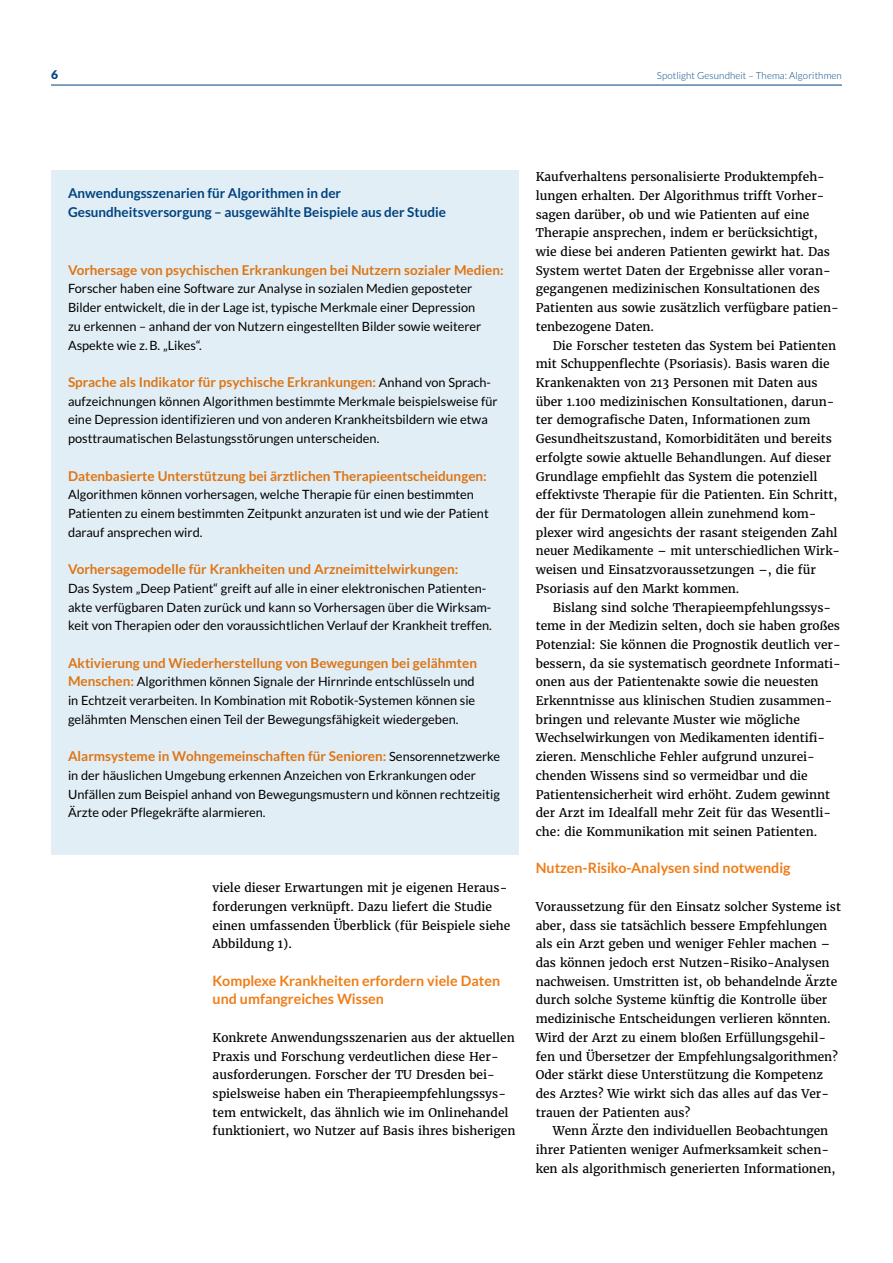
<style>
.page{position:relative;width:893px;height:1263px;background:#fff}
.page>*{position:absolute;margin:0;border:0;box-sizing:border-box;transform-origin:0 0}
.t1{font:700 14.25px/18.8px "Lato";color:#ef7d17}
.t2{font:700 13.5px "Lato";color:#dd7515}
.t3{font:700 13.5px/19.2px "Lato";color:#004380}
.t4{font:12.75px/18.8px "Lato";color:#000}
.t5{font:12px/18.8px "Merriweather";color:#000}
.t6{font:900 12px "Lato";color:#004380}
.t7{font:300 9.75px "Lato";letter-spacing:.01em;color:#004380}
.s1{font-weight:400;font-size:12.75px;color:#000}
.s2{font-weight:700;font-size:13.5px;color:#dd7515}
.s3{color:#fff}
</style>
<div class="page">
<hr style="left:51px;top:85px;width:791px;height:1px;background:#004380">
<div style="left:51px;top:170px;width:468px;height:685px;background:#e2eef5"></div>
<p class="t6" style="left:51px;top:67px;width:8px">6</p>
<p class="t7" style="left:657px;top:70px;width:186px">Spotlight Gesundheit – Thema: Algorithmen</p>
<p class="t3" style="left:68px;top:183px;width:379px">Anwendungsszenarien für Algorithmen in der<br>Gesundheitsversorgung – ausgewählte Beispiele aus der Studie</p>
<p class="t2" style="left:68px;top:262px;width:437px">Vorhersage von psychischen Erkrankungen bei Nutzern sozialer Medien:</p>
<p class="t4" style="left:68px;top:279px;width:415px">Forscher haben eine Software zur Analyse in sozialen Medien geposteter Bilder entwickelt, die in der Lage ist, typische Merkmale einer Depression zu erkennen – anhand der von Nutzern eingestellten Bilder sowie weiterer Aspekte wie z.B. „Likes“.</p>
<p class="t2" style="left:68px;top:374px;width:424px">Sprache als Indikator für psychische Erkrankungen: <span class="s1">Anhand von Sprach-</span></p>
<p class="t4" style="left:68px;top:392px;width:431px">aufzeichnungen können Algorithmen bestimmte Merkmale beispielsweise für eine Depression identifizieren und von anderen Krankheitsbildern wie etwa posttraumatischen Belastungsstörungen unterscheiden.</p>
<p class="t2" style="left:68px;top:468px;width:420px">Datenbasierte Unterstützung bei ärztlichen Therapieentscheidungen:</p>
<p class="t4" style="left:68px;top:485px;width:422px">Algorithmen können vorhersagen, welche Therapie für einen bestimmten<br>Patienten zu einem bestimmten Zeitpunkt anzuraten ist und wie der Patient darauf ansprechen wird.</p>
<p class="t2" style="left:68px;top:561px;width:392px">Vorhersagemodelle für Krankheiten und Arzneimittelwirkungen:</p>
<p class="t4" style="left:68px;top:579px;width:425px">Das System „Deep Patient“ greift auf alle in einer elektronischen Patienten&shy;akte verfügbaren Daten zurück und kann so Vorhersagen über die Wirksam&shy;keit von Therapien oder den voraussichtlichen Verlauf der Krankheit treffen.</p>
<p class="t2" style="left:68px;top:655px;width:410px">Aktivierung und Wiederherstellung von Bewegungen bei gelähmten</p>
<p class="t4" style="left:68px;top:672px;width:409px;text-align:justify"><span class="s2">Menschen:</span> Algorithmen können Signale der Hirnrinde entschlüsseln und in Echtzeit verarbeiten. In Kombination mit Robotik-Systemen können sie gelähmten Menschen einen Teil der Bewegungsfähigkeit wiedergeben.</p>
<p class="t2" style="left:68px;top:748px;width:434px">Alarmsysteme in Wohngemeinschaften für Senioren: <span class="s1">Sensorennetzwerke</span></p>
<p class="t4" style="left:68px;top:766px;width:433px">in der häuslichen Umgebung erkennen Anzeichen von Erkrankungen oder<br>Unfällen zum Beispiel anhand von Bewegungsmustern und können rechtzeitig<br>Ärzte oder Pflegekräfte alarmieren.</p>
<p class="t5" style="left:213px;top:878px;width:299px">viele dieser Erwartungen mit je eigenen Heraus&shy;forderungen verknüpft. Dazu liefert die Studie einen umfassenden Überblick (für Beispiele siehe Abbildung 1). <span class="s3">A2</span></p>
<p class="t1" style="left:213px;top:971px;width:289px">Komplexe Krankheiten erfordern viele Daten und umfangreiches Wissen</p>
<p class="t5" style="left:213px;top:1028px;width:304px">Konkrete Anwendungsszenarien aus der aktuellen Praxis und Forschung verdeutlichen diese Her&shy;ausforderungen. Forscher der TU Dresden bei&shy;spielsweise haben ein Therapieempfehlungssys&shy;tem entwickelt, das ähnlich wie im Onlinehandel funktioniert, wo Nutzer auf Basis ihres bisherigen</p>
<p class="t5" style="left:536px;top:167px;width:304px">Kaufverhaltens personalisierte Produktempfeh&shy;lungen erhalten. Der Algorithmus trifft Vorher&shy;sagen darüber, ob und wie Patienten auf eine Therapie ansprechen, indem er berücksichtigt, wie diese bei anderen Patienten gewirkt hat. Das System wertet Daten der Ergebnisse aller voran&shy;gegangenen medizinischen Konsultationen des Patienten aus sowie zusätzlich verfügbare patien&shy;tenbezogene Daten. <span class="s3">Kasten</span></p>
<p class="t5" style="left:536px;top:336px;width:306px;text-indent:17px">Die Forscher testeten das System bei Patienten mit Schuppenflechte (Psoriasis). Basis waren die Krankenakten von 213 Personen mit Daten aus über 1.100 medizinischen Konsultationen, darun&shy;ter demografische Daten, Informationen zum Gesundheitszustand, Komorbiditäten und bereits erfolgte sowie aktuelle Behandlungen. Auf dieser Grundlage empfiehlt das System die potenziell effektivste Therapie für die Patienten. Ein Schritt, der für Dermatologen allein zunehmend kom&shy;plexer wird angesichts der rasant steigenden Zahl neuer Medikamente – mit unterschiedlichen Wirk&shy;weisen und Einsatzvoraussetzungen –, die für Psoriasis auf den Markt kommen.</p>
<p class="t5" style="left:536px;top:598px;width:306px;text-indent:17px">Bislang sind solche Therapieempfehlungssys&shy;teme in der Medizin selten, doch sie haben großes Potenzial: Sie können die Prognostik deutlich ver&shy;bessern, da sie systematisch geordnete Informati&shy;onen aus der Patientenakte sowie die neuesten Erkenntnisse aus klinischen Studien zusammen&shy;bringen und relevante Muster wie mögliche Wechselwirkungen von Medikamenten identifi&shy;zieren. Menschliche Fehler aufgrund unzurei&shy;chenden Wissens sind so vermeidbar und die Patientensicherheit wird erhöht. Zudem gewinnt der Arzt im Idealfall mehr Zeit für das Wesentli&shy;che: die Kommunikation mit seinen Patienten.</p>
<p class="t1" style="left:536px;top:859px;width:256px">Nutzen-Risiko-Analysen sind notwendig</p>
<p class="t5" style="left:536px;top:897px;width:307px">Voraussetzung für den Einsatz solcher Systeme ist aber, dass sie tatsächlich bessere Empfehlungen als ein Arzt geben und weniger Fehler machen – das können jedoch erst Nutzen-Risiko-Analysen nachweisen. Umstritten ist, ob behandelnde Ärzte durch solche Systeme künftig die Kontrolle über medizinische Entscheidungen verlieren könnten.<br>Wird der Arzt zu einem bloßen Erfüllungsgehil&shy;fen und Übersetzer der Empfehlungsalgorithmen?<br>Oder stärkt diese Unterstützung die Kompetenz des Arztes? Wie wirkt sich das alles auf das Ver&shy;trauen der Patienten aus?</p>
<p class="t5" style="left:536px;top:1121px;width:301px;text-indent:17px">Wenn Ärzte den individuellen Beobachtungen ihrer Patienten weniger Aufmerksamkeit schen&shy;ken als algorithmisch generierten Informationen,</p>
</div>
